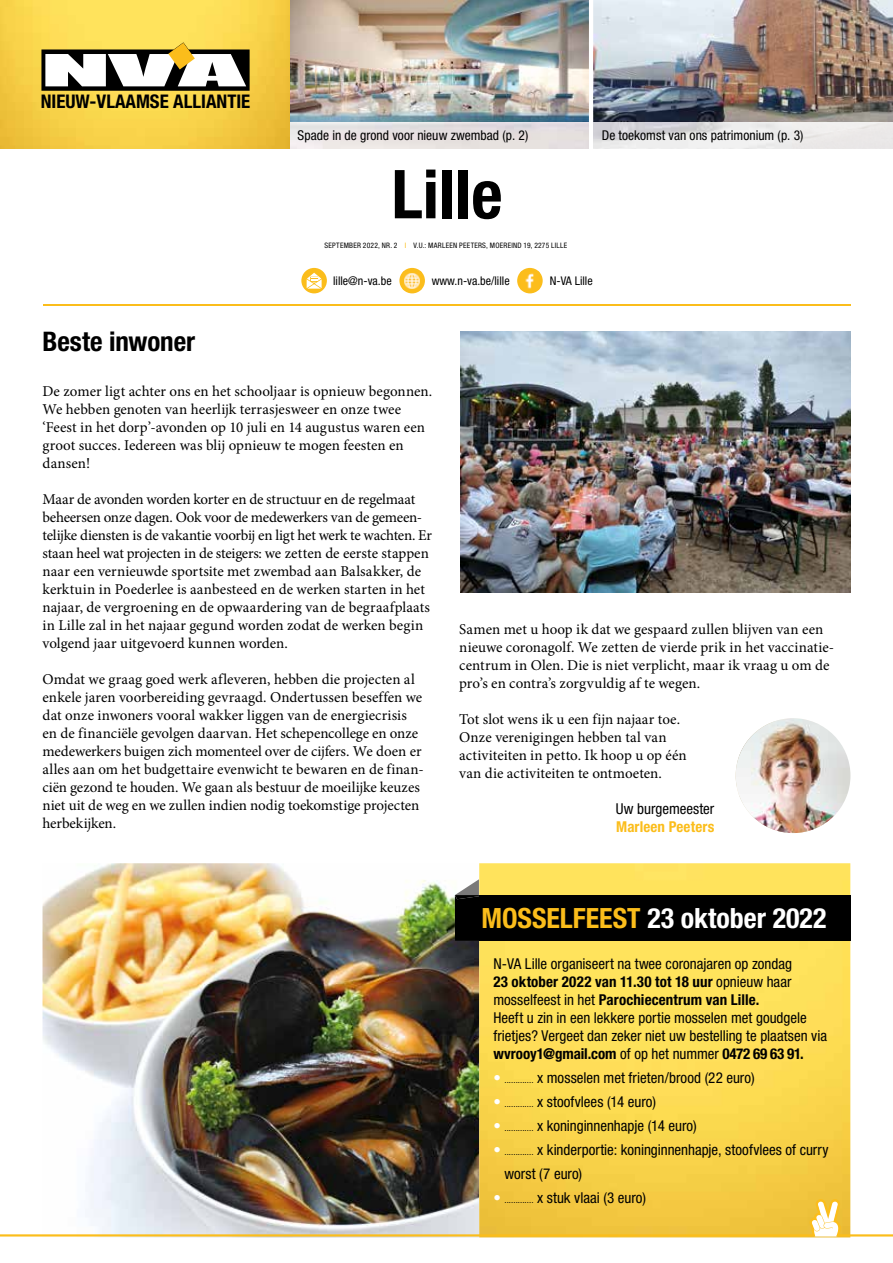
<style>
.page{position:relative;width:893px;height:1263px;background:#fff}
.page>*{position:absolute;margin:0;border:0;box-sizing:border-box;transform-origin:0 0}
.t1{font:700 condensed 67.5px "Helvetica Neue LT Std";color:#000}
.t2{font:700 condensed 27.9px "Helvetica Neue LT Std";color:#fff}
.t3{font:700 condensed 27px "Helvetica Neue LT Std";letter-spacing:-.005em;color:#000}
.t4{font:700 condensed 18.9px "Helvetica Neue LT Std";color:#000}
.t5{font:15px/18px "Minion Pro";color:#000}
.t6{font:condensed 15px/18px "Helvetica Neue LT Std";color:#000}
.t7{font:700 condensed 15px "Helvetica Neue LT Std";letter-spacing:.005em;color:#fbbd1b}
.t8{font:condensed 13.5px "Helvetica Neue LT Std";color:#000}
.t9{font:condensed 12px "Helvetica Neue LT Std";color:#000}
.t10{font:condensed 7.5px "Helvetica Neue LT Std";letter-spacing:.035em;color:#000}
.s1{color:#fbbd1b}
.s2{font-weight:700}
.s3{color:#fff}
.s4{font-size:9px}
</style>
<div class="page">
<img style="left:289px;top:0;width:300px;height:122px">
<img style="left:593px;top:0;width:300px;height:122px">
<img style="left:289px;top:122px;width:300px;height:27px">
<img style="left:460px;top:332px;width:390px;height:260px">
<img style="left:736px;top:718px;width:114px;height:115px;border-radius:57px">
<img style="left:43px;top:863px;width:436px;height:374px">
<img style="left:479px;top:863px;width:371px;height:374px">
<div style="left:455px;top:895px;width:395px;height:46px;background:#000"></div>
<img style="left:455px;top:879px;width:24px;height:20px">
<div style="left:301px;top:268px;width:26px;height:25px;background:#fbbd1b;border-radius:50%"></div>
<svg style="left:307px;top:273px;width:15px;height:16px"></svg>
<div style="left:517px;top:268px;width:26px;height:25px;background:#fbbd1b;border-radius:50%"></div>
<img style="left:520px;top:271px;width:19px;height:19px">
<div style="left:399px;top:268px;width:26px;height:25px;background:#fbbd1b;border-radius:50%"></div>
<img style="left:403px;top:271px;width:19px;height:19px">
<hr style="left:43px;top:305px;width:807px;height:1px;background:#fbbd1b">
<svg style="left:0;top:0;width:289px;height:149px"></svg>
<svg style="left:41px;top:42px;width:209px;height:49px"></svg>
<svg style="left:0;top:1199px;width:893px;height:37px"></svg>
<p class="t4" style="left:41px;top:90px;width:211px">NIEUW-VLAAMSE ALLIANTIE</p>
<p class="t8" style="left:298px;top:128px;width:232px">Spade in de grond voor nieuw zwembad (p. 2)</p>
<p class="t8" style="left:602px;top:128px;width:203px">De toekomst van ons patrimonium (p. 3)</p>
<h1 class="t1" style="left:391px;top:153px;width:113px">Lille</h1>
<p class="t10" style="left:325px;top:241px;width:244px">SEPTEMBER 2022, NR. 2 <span class="s1">I</span> V.U.: MARLEEN PEETERS, MOEREIND 19, 2275 LILLE</p>
<p class="t9" style="left:333px;top:274px;width:60px">lille@n-va.be</p>
<p class="t9" style="left:432px;top:274px;width:79px">www.n-va.be/lille</p>
<p class="t9" style="left:550px;top:274px;width:44px">N-VA Lille</p>
<h3 class="t3" style="left:43px;top:325px;width:154px">Beste inwoner</h3>
<p class="t5" style="left:43px;top:383px;width:391px">De zomer ligt achter ons en het schooljaar is opnieuw begonnen.<br>We hebben genoten van heerlijk terrasjesweer en onze twee ‘Feest in het dorp’-avonden op 10 juli en 14 augustus waren een groot succes. Iedereen was blij opnieuw te mogen feesten en dansen!</p>
<p class="t5" style="left:43px;top:491px;width:391px">Maar de avonden worden korter en de structuur en de regelmaat beheersen onze dagen. Ook voor de medewerkers van de gemeen&shy;telijke diensten is de vakantie voorbij en ligt het werk te wachten. Er staan heel wat projecten in de steigers: we zetten de eerste stappen naar een vernieuwde sportsite met zwembad aan Balsakker, de kerktuin in Poederlee is aanbesteed en de werken starten in het najaar, de vergroening en de opwaardering van de begraafplaats in Lille zal in het najaar gegund worden zodat de werken begin volgend jaar uitgevoerd kunnen worden.</p>
<p class="t5" style="left:43px;top:671px;width:383px">Omdat we graag goed werk afleveren, hebben die projecten al enkele jaren voorbereiding gevraagd. Ondertussen beseffen we dat onze inwoners vooral wakker liggen van de energiecrisis en de financiële gevolgen daarvan. Het schepencollege en onze medewerkers buigen zich momenteel over de cijfers. We doen er alles aan om het budgettaire evenwicht te bewaren en de finan&shy;ciën gezond te houden. We gaan als bestuur de moeilijke keuzes niet uit de weg en we zullen indien nodig toekomstige projecten herbekijken.</p>
<p class="t5" style="left:459px;top:620px;width:376px">Samen met u hoop ik dat we gespaard zullen blijven van een nieuwe coronagolf. We zetten de vierde prik in het vaccinatie&shy;centrum in Olen. Die is niet verplicht, maar ik vraag u om de pro’s en contra’s zorgvuldig af te wegen.</p>
<p class="t5" style="left:459px;top:710px;width:229px">Tot slot wens ik u een fijn najaar toe.<br>Onze verenigingen hebben tal van activiteiten in petto. Ik hoop u op één van die activiteiten te ontmoeten.</p>
<p class="t6" style="left:616px;top:799px;width:100px">Uw burgemeester</p>
<p class="t7" style="left:616px;top:817px;width:100px">Marleen Peeters</p>
<h2 class="t2" style="left:481px;top:901px;width:347px"><span class="s1">MOSSELFEEST</span> 23 oktober 2022</h2>
<p class="t6" style="left:493px;top:955px;width:335px">N-VA Lille organiseert na twee coronajaren op zondag<br><span class="s2">23 oktober 2022 van 11.30 tot 18 uur</span> opnieuw haar mosselfeest in het <span class="s2">Parochiecentrum van Lille.<br></span>Heeft u zin in een lekkere portie mosselen met goudgele frietjes? Vergeet dan zeker niet uw bestelling te plaatsen via <span class="s2">wvrooy1@gmail.com</span> of op het nummer <span class="s2">0472 69 63 91.</span></p>
<p class="t6" style="left:493px;top:1069px;width:263px"><span class="s3">•</span> <span class="s4">.............</span> x mosselen met frieten/brood (22 euro)</p>
<p class="t6" style="left:493px;top:1093px;width:164px"><span class="s3">•</span> <span class="s4">.............</span> x stoofvlees (14 euro)</p>
<p class="t6" style="left:493px;top:1117px;width:205px"><span class="s3">•</span> <span class="s4">.............</span> x koninginnenhapje (14 euro)</p>
<p class="t6" style="left:504px;top:1138px;width:326px;line-height:24px;text-indent:-11px"><span class="s3">•</span> <span class="s4">.............</span> x kinderportie: koninginnenhapje, stoofvlees of curry worst (7 euro)</p>
<p class="t6" style="left:493px;top:1189px;width:154px"><span class="s3">•</span> <span class="s4">.............</span> x stuk vlaai (3 euro)</p>
</div>
